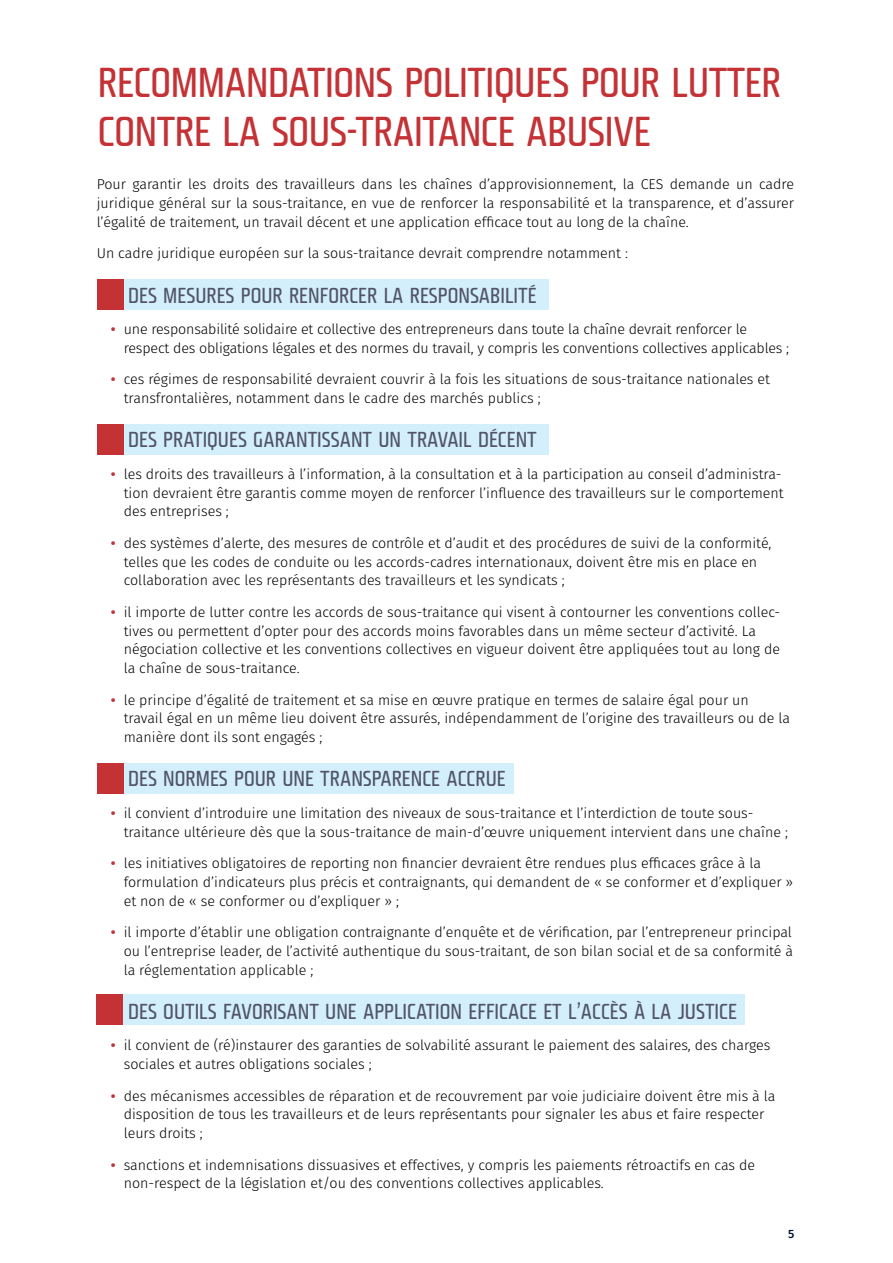
<style>
.page{position:relative;width:893px;height:1263px;background:#fff}
.page>*{position:absolute;margin:0;border:0;box-sizing:border-box;transform-origin:0 0}
.t1{font:40.5px/49.5px "Fishmonger CR";letter-spacing:-.01em;color:#c43236}
.t2{font:21px "Fishmonger CR";color:#515567}
.t3{font:300 14.25px/18.8px "Fira Sans";color:#000}
.t4{font:500 12px "Fira Sans";color:#00172e}
.s1{font-weight:600;color:#c43236}
</style>
<div class="page">
<div style="left:98px;top:279px;width:451px;height:31px;background:#d4effc"></div>
<div style="left:98px;top:424px;width:451px;height:30px;background:#d4effc"></div>
<div style="left:98px;top:763px;width:416px;height:31px;background:#d4effc"></div>
<div style="left:98px;top:279px;width:26px;height:31px;background:#c43236"></div>
<div style="left:98px;top:424px;width:26px;height:30px;background:#c43236"></div>
<div style="left:98px;top:763px;width:26px;height:31px;background:#c43236"></div>
<div style="left:97px;top:994px;width:648px;height:31px;background:#d4effc"></div>
<div style="left:97px;top:994px;width:26px;height:31px;background:#c43236"></div>
<h1 class="t1" style="left:98px;top:58px;width:685px">RECOMMANDATIONS POLITIQUES POUR LUTTER<br>CONTRE LA SOUS-TRAITANCE ABUSIVE</h1>
<p class="t3" style="left:97px;top:175px;width:699px;text-align:justify">Pour garantir les droits des travailleurs dans les chaînes d’approvisionnement, la CES demande un cadre juridique général sur la sous-traitance, en vue de renforcer la responsabilité et la transparence, et d’assurer l’égalité de traitement, un travail décent et une application efficace tout au long de la chaîne.</p>
<p class="t3" style="left:97px;top:244px;width:533px">Un cadre juridique européen sur la sous-traitance devrait comprendre notamment :</p>
<h2 class="t2" style="left:128px;top:283px;width:410px">DES MESURES POUR RENFORCER LA RESPONSABILITÉ</h2>
<p class="t3" style="left:124px;top:320px;width:667px;text-indent:-13px"><span class="s1">•</span> une responsabilité solidaire et collective des entrepreneurs dans toute la chaîne devrait renforcer le respect des obligations légales et des normes du travail, y compris les conventions collectives applicables ;</p>
<p class="t3" style="left:124px;top:370px;width:648px;text-indent:-13px"><span class="s1">•</span> ces régimes de responsabilité devraient couvrir à la fois les situations de sous-traitance nationales et transfrontalières, notamment dans le cadre des marchés publics ;</p>
<h2 class="t2" style="left:128px;top:428px;width:410px">DES PRATIQUES GARANTISSANT UN TRAVAIL DÉCENT</h2>
<p class="t3" style="left:124px;top:464px;width:661px;text-indent:-13px"><span class="s1">•</span> les droits des travailleurs à l’information, à la consultation et à la participation au conseil d’administra&shy;tion devraient être garantis comme moyen de renforcer l’influence des travailleurs sur le comportement des entreprises ;</p>
<p class="t3" style="left:124px;top:533px;width:649px;text-indent:-13px"><span class="s1">•</span> des systèmes d’alerte, des mesures de contrôle et d’audit et des procédures de suivi de la conformité, telles que les codes de conduite ou les accords-cadres internationaux, doivent être mis en place en collaboration avec les représentants des travailleurs et les syndicats ;</p>
<p class="t3" style="left:124px;top:602px;width:658px;text-indent:-13px"><span class="s1">•</span> il importe de lutter contre les accords de sous-traitance qui visent à contourner les conventions collec&shy;tives ou permettent d’opter pour des accords moins favorables dans un même secteur d’activité. La négociation collective et les conventions collectives en vigueur doivent être appliquées tout au long de la chaîne de sous-traitance.</p>
<p class="t3" style="left:124px;top:690px;width:668px;text-indent:-13px"><span class="s1">•</span> le principe d’égalité de traitement et sa mise en œuvre pratique en termes de salaire égal pour un travail égal en un même lieu doivent être assurés, indépendamment de l’origine des travailleurs ou de la manière dont ils sont engagés ;</p>
<h2 class="t2" style="left:128px;top:767px;width:379px">DES NORMES POUR UNE TRANSPARENCE ACCRUE</h2>
<p class="t3" style="left:124px;top:803px;width:666px;text-indent:-13px"><span class="s1">•</span> il convient d’introduire une limitation des niveaux de sous-traitance et l’interdiction de toute sous&shy;traitance ultérieure dès que la sous-traitance de main-d’œuvre uniquement intervient dans une chaîne ;</p>
<p class="t3" style="left:124px;top:854px;width:671px;text-indent:-13px"><span class="s1">•</span> les initiatives obligatoires de reporting non financier devraient être rendues plus efficaces grâce à la formulation d’indicateurs plus précis et contraignants, qui demandent de « se conformer et d’expliquer » et non de « se conformer ou d’expliquer » ;</p>
<p class="t3" style="left:124px;top:923px;width:671px;text-align:justify;text-indent:-13px"><span class="s1">•</span> il importe d’établir une obligation contraignante d’enquête et de vérification, par l’entrepreneur principal ou l’entreprise leader, de l’activité authentique du sous-traitant, de son bilan social et de sa conformité à la réglementation applicable ;</p>
<h2 class="t2" style="left:128px;top:999px;width:610px">DES OUTILS FAVORISANT UNE APPLICATION EFFICACE ET L’ACCÈS À LA JUSTICE</h2>
<p class="t3" style="left:124px;top:1036px;width:648px;text-indent:-13px"><span class="s1">•</span> il convient de (ré)instaurer des garanties de solvabilité assurant le paiement des salaires, des charges sociales et autres obligations sociales ;</p>
<p class="t3" style="left:124px;top:1086px;width:653px;text-indent:-13px"><span class="s1">•</span> des mécanismes accessibles de réparation et de recouvrement par voie judiciaire doivent être mis à la disposition de tous les travailleurs et de leurs représentants pour signaler les abus et faire respecter leurs droits ;</p>
<p class="t3" style="left:124px;top:1155px;width:633px;text-indent:-13px"><span class="s1">•</span> sanctions et indemnisations dissuasives et effectives, y compris les paiements rétroactifs en cas de non-respect de la législation et/ou des conventions collectives applicables.</p>
<p class="t4" style="left:788px;top:1224px;width:8px">5</p>
</div>
